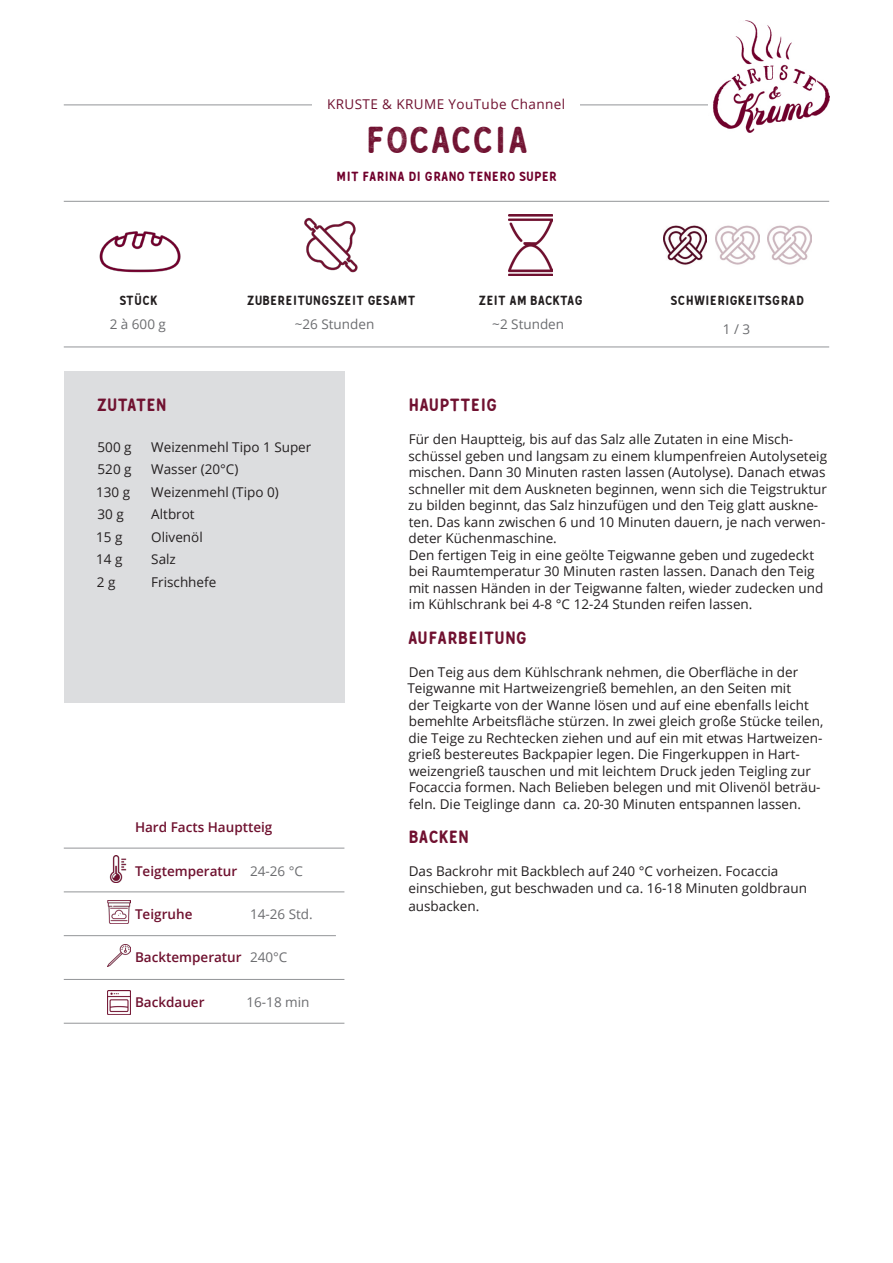
<style>
.page{position:relative;width:893px;height:1263px;background:#fff}
.page>*{position:absolute;margin:0;border:0;box-sizing:border-box;transform-origin:0 0}
.t1{font:37.5px "Gunnar Print";letter-spacing:.07em;color:#701130}
.t2{font:18px "Gunnar";letter-spacing:.04em;color:#701130}
.t3{font:13.5px/16.5px "Open Sans";color:#231f20}
.t4{font:600 13.5px "Open Sans";color:#6f112f}
.t5{font:13.5px "Gunnar";letter-spacing:.05em;color:#231f20}
.t6{font:13.5px "Open Sans";color:#6c6d70}
.t7{font:13.5px "Gunnar";letter-spacing:.04em;color:#70012c}
.t8{font:13.5px "Open Sans";letter-spacing:.03em;color:#701130}
.s1{font-weight:400;color:#6c6d70}
</style>
<div class="page">
<div style="left:64px;top:371px;width:280px;height:331px;background:#dcdddf"></div>
<hr style="left:64px;top:105px;width:765px;height:1px;background:#939598">
<hr style="left:64px;top:201px;width:765px;height:1px;background:#939598">
<hr style="left:64px;top:347px;width:765px;height:1px;background:#939598">
<div style="left:313px;top:99px;width:267px;height:17px;background:#fff"></div>
<img style="left:709px;top:20px;width:120px;height:113px">
<img style="left:509px;top:215px;width:44px;height:60px">
<img style="left:304px;top:217px;width:54px;height:56px">
<img style="left:716px;top:225px;width:43px;height:40px">
<img style="left:768px;top:225px;width:43px;height:40px">
<img style="left:663px;top:225px;width:44px;height:40px">
<img style="left:109px;top:855px;width:18px;height:28px">
<hr style="left:64px;top:891px;width:280px;height:1px;background:#939598">
<hr style="left:64px;top:935px;width:272px;height:1px;background:#939598">
<hr style="left:64px;top:979px;width:280px;height:1px;background:#939598">
<hr style="left:64px;top:1023px;width:280px;height:1px;background:#939598">
<hr style="left:64px;top:848px;width:280px;height:1px;background:#939598">
<img style="left:107px;top:991px;width:23px;height:24px">
<img style="left:108px;top:944px;width:22px;height:23px">
<img style="left:108px;top:900px;width:23px;height:23px">
<img style="left:99px;top:231px;width:82px;height:42px">
<p class="t8" style="left:327px;top:95px;width:240px">KRUSTE &amp; KRUME YouTube Channel</p>
<p class="t1" style="left:366px;top:116px;width:163px">FOCACCIA</p>
<p class="t7" style="left:337px;top:168px;width:222px">MIT FARINA DI GRANO TENERO SUPER</p>
<p class="t5" style="left:120px;top:292px;width:39px">STÜCK</p>
<p class="t6" style="left:110px;top:315px;width:58px">2 à 600 g</p>
<p class="t6" style="left:295px;top:315px;width:81px">~26 Stunden</p>
<p class="t6" style="left:492px;top:315px;width:73px">~2 Stunden</p>
<p class="t6" style="left:723px;top:320px;width:29px">1 / 3</p>
<p class="t5" style="left:247px;top:292px;width:169px">ZUBEREITUNGSZEIT GESAMT</p>
<p class="t5" style="left:479px;top:292px;width:105px">ZEIT AM BACKTAG</p>
<p class="t5" style="left:671px;top:292px;width:135px">SCHWIERIGKEITSGRAD</p>
<p class="t2" style="left:97px;top:394px;width:71px">ZUTATEN</p>
<p class="t3" style="left:98px;top:438px;width:36px">500 g</p>
<p class="t3" style="left:151px;top:438px;width:162px">Weizenmehl Tipo 1 Super</p>
<p class="t3" style="left:98px;top:461px;width:36px">520 g</p>
<p class="t3" style="left:151px;top:461px;width:89px">Wasser (20°C)</p>
<p class="t3" style="left:96px;top:483px;width:36px">130 g</p>
<p class="t3" style="left:151px;top:483px;width:129px">Weizenmehl (Tipo 0)</p>
<p class="t3" style="left:97px;top:506px;width:28px">30 g</p>
<p class="t3" style="left:151px;top:506px;width:45px">Altbrot</p>
<p class="t3" style="left:96px;top:528px;width:28px">15 g</p>
<p class="t3" style="left:151px;top:528px;width:53px">Olivenöl</p>
<p class="t3" style="left:96px;top:551px;width:28px">14 g</p>
<p class="t3" style="left:151px;top:551px;width:26px">Salz</p>
<p class="t3" style="left:97px;top:573px;width:20px">2 g</p>
<p class="t3" style="left:151px;top:573px;width:67px">Frischhefe</p>
<p class="t4" style="left:135px;top:818px;width:139px">Hard Facts Hauptteig</p>
<p class="t4" style="left:135px;top:862px;width:170px">Teigtemperatur <span class="s1">24-26 °C</span></p>
<p class="t4" style="left:135px;top:905px;width:59px">Teigruhe</p>
<p class="t6" style="left:250px;top:905px;width:64px">14-26 Std.</p>
<p class="t4" style="left:135px;top:948px;width:154px">Backtemperatur <span class="s1">240°C</span></p>
<p class="t4" style="left:135px;top:993px;width:71px">Backdauer</p>
<p class="t6" style="left:247px;top:993px;width:65px">16-18 min</p>
<p class="t2" style="left:409px;top:394px;width:90px">HAUPTTEIG</p>
<p class="t3" style="left:408px;top:431px;width:420px">Für den Hauptteig, bis auf das Salz alle Zutaten in eine Misch&shy;schüssel geben und langsam zu einem klumpenfreien Autolyseteig mischen. Dann 30 Minuten rasten lassen (Autolyse). Danach etwas schneller mit dem Auskneten beginnen, wenn sich die Teigstruktur zu bilden beginnt, das Salz hinzufügen und den Teig glatt auskne&shy;ten. Das kann zwischen 6 und 10 Minuten dauern, je nach verwen&shy;deter Küchenmaschine.</p>
<p class="t3" style="left:409px;top:546px;width:416px">Den fertigen Teig in eine geölte Teigwanne geben und zugedeckt bei Raumtemperatur 30 Minuten rasten lassen. Danach den Teig mit nassen Händen in der Teigwanne falten, wieder zudecken und im Kühlschrank bei 4-8 °C 12-24 Stunden reifen lassen.</p>
<p class="t2" style="left:409px;top:626px;width:119px">AUFARBEITUNG</p>
<p class="t3" style="left:407px;top:663px;width:417px">Den Teig aus dem Kühlschrank nehmen, die Oberfläche in der Teigwanne mit Hartweizengrieß bemehlen, an den Seiten mit<br>der Teigkarte von der Wanne lösen und auf eine ebenfalls leicht bemehlte Arbeitsfläche stürzen. In zwei gleich große Stücke teilen, die Teige zu Rechtecken ziehen und auf ein mit etwas Hartweizen&shy;grieß bestereutes Backpapier legen. Die Fingerkuppen in Hart&shy;weizengrieß tauschen und mit leichtem Druck jeden Teigling zur Focaccia formen. Nach Belieben belegen und mit Olivenöl beträu&shy;feln. Die Teiglinge dann ca. 20-30 Minuten entspannen lassen.</p>
<p class="t2" style="left:409px;top:826px;width:61px">BACKEN</p>
<p class="t3" style="left:408px;top:863px;width:400px">Das Backrohr mit Backblech auf 240 °C vorheizen. Focaccia einschieben, gut beschwaden und ca. 16-18 Minuten goldbraun</p>
<p class="t3" style="left:408px;top:897px;width:72px">ausbacken.</p>
</div>
